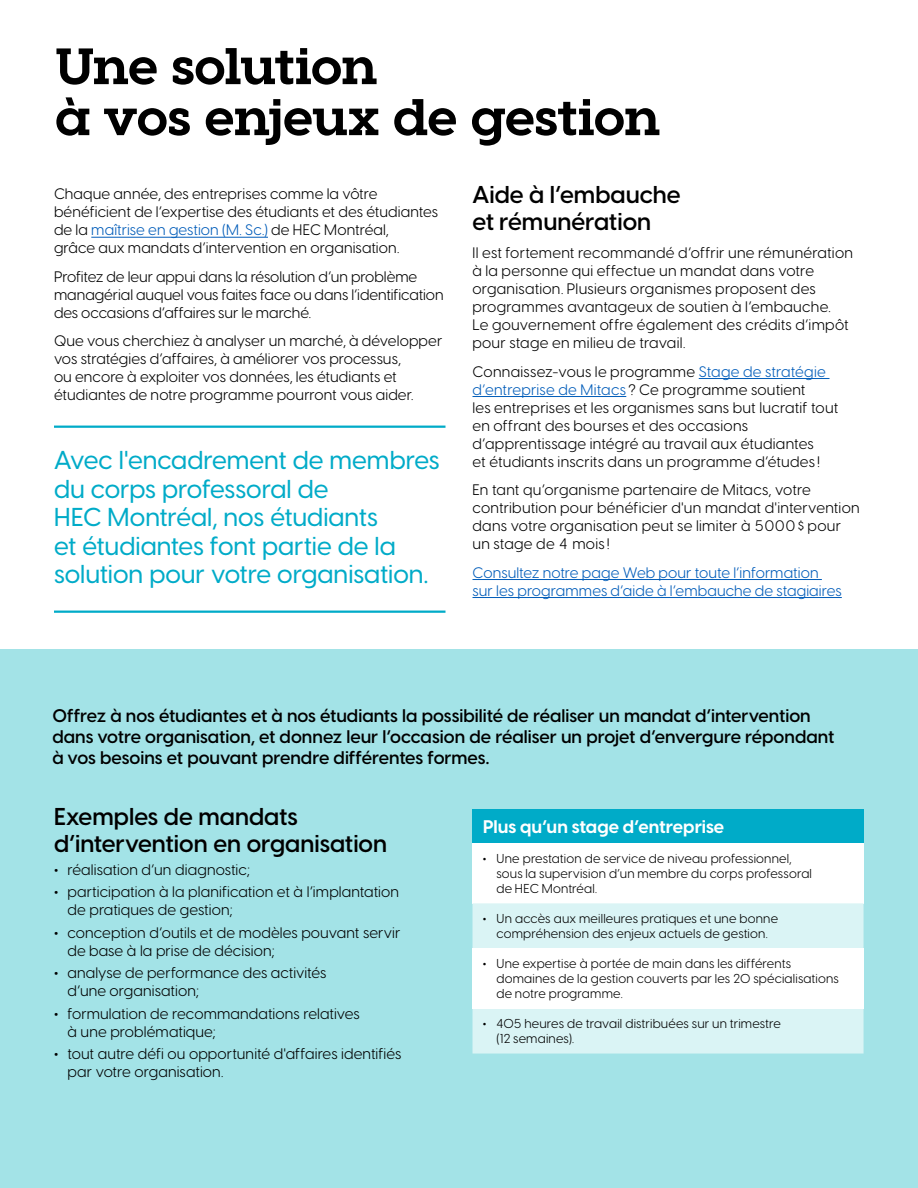
<style>
.page{position:relative;width:918px;height:1188px;background:#fff}
.page>*{position:absolute;margin:0;border:0;box-sizing:border-box;transform-origin:0 0}
.t1{font:700 51px/51px "Visby Slab CF";letter-spacing:-.03em;color:#000}
.t2{font:500 25.5px/28.5px "Visby CF";letter-spacing:-.005em;color:#00abc8}
.t3{font:600 24px/27px "Visby CF";color:#000}
.t4{font:600 18px/21px "Visby CF";color:#000}
.t5{font:700 18px "Visby CF";color:#fff}
.t6{font:15px/18px "Visby CF";letter-spacing:.01em;color:#000}
.t7{font:15px/18px "Visby CF";letter-spacing:.01em;color:#005cb9}
.t8{font:12.75px/15px "Visby CF";letter-spacing:.015em;color:#000}
.s1{color:#005cb9}
.s2{font-weight:800}
</style>
<div class="page">
<hr style="left:917px;top:472px;width:1px;height:52px;background:#002856">
<div style="left:0;top:649px;width:918px;height:539px;background:#a3e3e7"></div>
<hr style="left:91px;top:237px;width:177px;height:1px;background:#005cb9">
<div style="left:472px;top:810px;width:392px;height:33px;background:#00abc8"></div>
<div style="left:472px;top:843px;width:392px;height:60px;background:#fff"></div>
<div style="left:472px;top:903px;width:392px;height:151px;background:#daf4f5"></div>
<div style="left:472px;top:948px;width:392px;height:60px;background:#fff"></div>
<hr style="left:699px;top:378px;width:130px;height:1px;background:#005cb9">
<hr style="left:472px;top:396px;width:154px;height:1px;background:#005cb9">
<hr style="left:472px;top:579px;width:350px;height:1px;background:#005cb9">
<hr style="left:472px;top:597px;width:370px;height:1px;background:#005cb9">
<hr style="left:54px;top:426px;width:392px;height:2px;background:#00abc8">
<hr style="left:54px;top:611px;width:392px;height:2px;background:#00abc8">
<h1 class="t1" style="left:55px;top:42px;width:608px">Une solution<br>à vos enjeux de gestion</h1>
<p class="t6" style="left:54px;top:184px;width:386px">Chaque année, des entreprises comme la vôtre bénéficient de l’expertise des étudiants et des étudiantes de la <span class="s1">maîtrise en gestion (M. Sc.)</span> de HEC Montréal,<br>grâce aux mandats d’intervention en organisation.</p>
<p class="t6" style="left:54px;top:266px;width:391px">Profitez de leur appui dans la résolution d’un problème managérial auquel vous faites face ou dans l’identification des occasions d’affaires sur le marché.</p>
<p class="t6" style="left:54px;top:331px;width:390px">Que vous cherchiez à analyser un marché, à développer vos stratégies d’affaires, à améliorer vos processus,<br>ou encore à exploiter vos données, les étudiants et étudiantes de notre programme pourront vous aider.</p>
<h2 class="t2" style="left:54px;top:444px;width:387px">Avec l'encadrement de membres du corps professoral de<br>HEC Montréal, nos étudiants<br>et étudiantes font partie de la solution pour votre organisation.</h2>
<h3 class="t3" style="left:472px;top:179px;width:210px">Aide à l’embauche et rémunération</h3>
<p class="t6" style="left:472px;top:243px;width:382px">Il est fortement recommandé d’offrir une rémunération à la personne qui effectue un mandat dans votre organisation. Plusieurs organismes proposent des programmes avantageux de soutien à l’embauche.<br>Le gouvernement offre également des crédits d’impôt pour stage en milieu de travail.</p>
<p class="t6" style="left:472px;top:361px;width:367px">Connaissez-vous le programme <span class="s1">Stage de stratégie d’entreprise de Mitacs</span> ? Ce programme soutient<br>les entreprises et les organismes sans but lucratif tout en offrant des bourses et des occasions d’apprentissage intégré au travail aux étudiantes<br>et étudiants inscrits dans un programme d’études !</p>
<p class="t6" style="left:472px;top:480px;width:389px">En tant qu’organisme partenaire de Mitacs, votre contribution pour bénéficier d'un mandat d'intervention dans votre organisation peut se limiter à 5000 $ pour un stage de 4 mois !</p>
<p class="t7" style="left:472px;top:562px;width:371px">Consultez notre page Web pour toute l’information sur les programmes d’aide à l’embauche de stagiaires</p>
<p class="t4" style="left:52px;top:704px;width:783px">Offrez à nos étudiantes et à nos étudiants la possibilité de réaliser un mandat d’intervention dans votre organisation, et donnez leur l’occasion de réaliser un projet d’envergure répondant à vos besoins et pouvant prendre différentes formes.</p>
<h3 class="t3" style="left:54px;top:802px;width:335px">Exemples de mandats d’intervention en organisation</h3>
<p class="t6" style="left:54px;top:859px;width:197px"><span class="s2">•</span> réalisation d’un diagnostic;</p>
<p class="t6" style="left:68px;top:882px;width:333px;text-indent:-14px"><span class="s2">•</span> participation à la planification et à l’implantation de pratiques de gestion;</p>
<p class="t6" style="left:68px;top:922px;width:335px;text-indent:-14px"><span class="s2">•</span> conception d’outils et de modèles pouvant servir de base à la prise de décision;</p>
<p class="t6" style="left:68px;top:963px;width:261px;text-indent:-13px"><span class="s2">•</span> analyse de performance des activités d’une organisation;</p>
<p class="t6" style="left:68px;top:1003px;width:294px;text-indent:-13px"><span class="s2">•</span> formulation de recommandations relatives à une problématique;</p>
<p class="t6" style="left:68px;top:1044px;width:335px;text-indent:-14px"><span class="s2">•</span> tout autre défi ou opportunité d'affaires identifiés par votre organisation.</p>
<p class="t5" style="left:483px;top:813px;width:243px">Plus qu’un stage d’entreprise</p>
<p class="t8" style="left:497px;top:850px;width:317px;text-indent:-14px"><span class="s2">•</span> Une prestation de service de niveau professionnel, sous la supervision d’un membre du corps professoral de HEC Montréal.</p>
<p class="t8" style="left:483px;top:910px;width:297px;text-align:center"><span class="s2">•</span> Un accès aux meilleures pratiques et une bonne compréhension des enjeux actuels de gestion.</p>
<p class="t8" style="left:497px;top:955px;width:344px;text-indent:-14px"><span class="s2">•</span> Une expertise à portée de main dans les différents domaines de la gestion couverts par les 20 spécialisations de notre programme.</p>
<p class="t8" style="left:497px;top:1015px;width:286px;text-indent:-14px"><span class="s2">•</span> 405 heures de travail distribuées sur un trimestre (12 semaines).</p>
</div>
